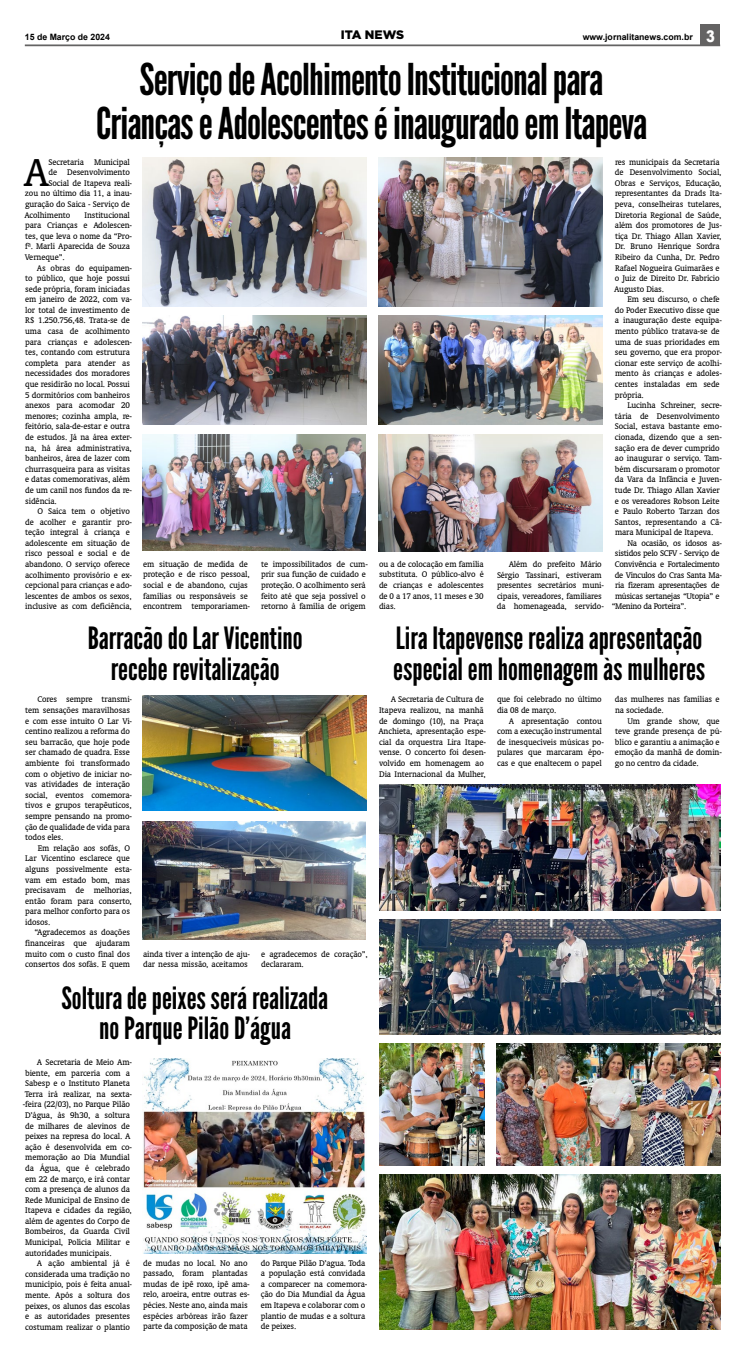
<style>
.page{position:relative;width:745px;height:1355px;background:#fff}
.page>*{position:absolute;margin:0;border:0;box-sizing:border-box;transform-origin:0 0}
.t1{font:44.1px "Oranda BT";color:#000}
.t2{font:43.75px/43.8px "League Gothic";letter-spacing:-.02em;color:#000;text-align:center}
.t3{font:30.62px/30.6px "League Gothic";color:#000;text-align:center}
.t4{font:900 12.25px "Gotham";color:#000}
.t5{font:9.19px/10.6px "Oranda BT";letter-spacing:-.01em;color:#000}
.t6{font:9.19px "Oranda BT";letter-spacing:-.03em;color:#000}
.t7{font:700 8.75px "Arial";color:#000}
.s1{font-weight:900;font-size:16.1px;color:#fff}
</style>
<div class="page">
<hr style="left:25px;top:44px;width:694px;height:2px;background:#646363">
<div style="left:700px;top:25px;width:19px;height:21px;background:#646363"></div>
<img style="left:143px;top:157px;width:223px;height:149px">
<img style="left:378px;top:158px;width:223px;height:148px">
<img style="left:378px;top:316px;width:223px;height:109px">
<img style="left:143px;top:316px;width:223px;height:109px">
<img style="left:142px;top:434px;width:223px;height:116px">
<img style="left:378px;top:434px;width:223px;height:117px">
<img style="left:142px;top:695px;width:224px;height:115px">
<img style="left:142px;top:821px;width:223px;height:118px">
<img style="left:379px;top:784px;width:341px;height:126px">
<img style="left:379px;top:1043px;width:105px;height:122px">
<img style="left:379px;top:919px;width:340px;height:115px">
<img style="left:496px;top:1043px;width:223px;height:122px">
<img style="left:379px;top:1174px;width:341px;height:155px">
<img style="left:143px;top:1058px;width:223px;height:194px">
<p class="t7" style="left:25px;top:30px;width:87px">15 de Março de 2024</p>
<h3 class="t4" style="left:340px;top:28px;width:65px">ITA NEWS</h3>
<p class="t7" style="left:582px;top:30px;width:133px">www.jornalitanews.com.br <span class="s1">3</span></p>
<h2 class="t2" style="left:96px;top:58px;width:552px">Serviço de Acolhimento Institucional para<br>Crianças e Adolescentes é inaugurado em Itapeva</h2>
<h1 class="t1" style="left:23px;top:147px;width:27px">A</h1>
<p class="t5" style="left:49px;top:156px;width:83px">Secretaria Municipal</p>
<p class="t5" style="left:614px;top:156px;width:109px">res municipais da Secretaria de Desenvolvimento Social,<br>Obras e Serviços, Educação, representantes da Drads Ita&shy;peva, conselheiras tutelares,<br>Diretoria Regional de Saúde, além dos promotores de Jus&shy;tiça Dr. Thiago Allan Xavier,<br>Dr. Bruno Henrique Sordra<br>Ribeiro da Cunha, Dr. Pedro<br>Rafael Nogueira Guimarães e o Juiz de Direito Dr. Fabrício<br>Augusto Dias.</p>
<p class="t5" style="left:614px;top:294px;width:108px;text-indent:13px">Em seu discurso, o chefe do Poder Executivo disse que a inauguração deste equipa&shy;mento público tratava-se de uma de suas prioridades em seu governo, que era propor&shy;cionar este serviço de acolhi&shy;mento às crianças e adoles&shy;centes instaladas em sede própria.</p>
<p class="t5" style="left:627px;top:400px;width:96px">Lucinha Schreiner, secre-</p>
<p class="t5" style="left:614px;top:410px;width:106px">tária de Desenvolvimento</p>
<p class="t5" style="left:614px;top:421px;width:108px">Social, estava bastante emo-</p>
<p class="t5" style="left:614px;top:431px;width:108px">cionada, dizendo que a sen-</p>
<p class="t5" style="left:614px;top:442px;width:106px">sação era de dever cumprido</p>
<p class="t5" style="left:614px;top:453px;width:108px">ao inaugurar o serviço. Tam-</p>
<p class="t5" style="left:614px;top:463px;width:106px">bém discursaram o promotor</p>
<p class="t5" style="left:614px;top:474px;width:108px">da Vara da Infância e Juven-</p>
<p class="t5" style="left:614px;top:484px;width:106px">tude Dr. Thiago Allan Xavier</p>
<p class="t5" style="left:614px;top:495px;width:106px">e os vereadores Robson Leite</p>
<p class="t5" style="left:614px;top:506px;width:106px">e Paulo Roberto Tarzan dos</p>
<p class="t5" style="left:614px;top:516px;width:108px">Santos, representando a Câ-</p>
<p class="t5" style="left:614px;top:527px;width:100px">mara Municipal de Itapeva.</p>
<p class="t6" style="left:627px;top:537px;width:96px">Na ocasião, os idosos as-</p>
<p class="t6" style="left:614px;top:548px;width:106px">sistidos pelo SCFV - Serviço de</p>
<p class="t6" style="left:614px;top:559px;width:106px">Convivência e Fortalecimento</p>
<p class="t6" style="left:614px;top:569px;width:108px">de Vínculos do Cras Santa Ma-</p>
<p class="t6" style="left:614px;top:580px;width:106px">ria fizeram apresentações de</p>
<p class="t6" style="left:614px;top:590px;width:106px">músicas sertanejas “Utopia” e</p>
<p class="t6" style="left:611px;top:601px;width:76px">“Menino da Porteira”.</p>
<p class="t5" style="left:49px;top:167px;width:83px">de Desenvolvimento</p>
<p class="t5" style="left:49px;top:177px;width:85px">Social de Itapeva reali-</p>
<p class="t5" style="left:25px;top:188px;width:108px">zou no último dia 11, a inau-</p>
<p class="t5" style="left:25px;top:199px;width:106px">guração do Saica - Serviço de</p>
<p class="t5" style="left:25px;top:209px;width:47px">Acolhimento</p>
<p class="t5" style="left:25px;top:209px;width:109px;text-indent:60px">Institucional para Crianças e Adolescen&shy;tes, que leva o nome da “Pro&shy;fª. Marli Aparecida de Souza<br>Verneque”.</p>
<p class="t5" style="left:25px;top:262px;width:108px;text-indent:12px">As obras do equipamen&shy;to público, que hoje possui sede própria, foram iniciadas em janeiro de 2022, com va&shy;lor total de investimento de<br>R$ 1.250.756,48. Trata-se de uma casa de acolhimento para crianças e adolescen&shy;tes, contando com estrutura completa para atender as necessidades dos moradores que residirão no local. Possui<br>5 dormitórios com banheiros anexos para acomodar 20 menores; cozinha ampla, re&shy;feitório, sala-de-estar e outra de estudos. Já na área exter&shy;na, há área administrativa, banheiros, área de lazer com churrasqueira para as visitas e datas comemorativas, além de um canil nos fundos da re&shy;sidência.</p>
<p class="t5" style="left:25px;top:506px;width:108px;text-indent:12px">O Saica tem o objetivo de acolher e garantir pro&shy;teção integral à criança e adolescente em situação de risco pessoal e social e de abandono. O serviço oferece acolhimento provisório e ex&shy;cepcional para crianças e ado&shy;lescentes de ambos os sexos, inclusive as com deficiência,</p>
<p class="t5" style="left:143px;top:558px;width:108px">em situação de medida de proteção e de risco pessoal, social e de abandono, cujas famílias ou responsáveis se encontrem temporariamen-</p>
<p class="t5" style="left:261px;top:558px;width:108px">te impossibilitados de cum&shy;prir sua função de cuidado e proteção. O acolhimento será feito até que seja possível o retorno à família de origem</p>
<p class="t5" style="left:379px;top:558px;width:106px;text-align:justify">ou a de colocação em família substituta. O público-alvo é de crianças e adolescentes de 0 a 17 anos, 11 meses e 30 dias.</p>
<p class="t5" style="left:496px;top:558px;width:108px;text-indent:12px">Além do prefeito Mário<br>Sérgio Tassinari, estiveram presentes secretários muni&shy;cipais, vereadores, familiares da homenageada, servido-</p>
<h3 class="t3" style="left:88px;top:623px;width:216px">Barracão do Lar Vicentino recebe revitalização</h3>
<p class="t5" style="left:25px;top:694px;width:108px;text-indent:12px">Cores sempre transmi&shy;tem sensações maravilhosas e com esse intuito O Lar Vi&shy;centino realizou a reforma do seu barracão, que hoje pode ser chamado de quadra. Esse ambiente foi transformado com o objetivo de iniciar no&shy;vas atividades de interação social, eventos comemora&shy;tivos e grupos terapêuticos, sempre pensando na promo&shy;ção de qualidade de vida para todos eles.</p>
<p class="t5" style="left:25px;top:842px;width:108px;text-indent:13px">Em relação aos sofás, O<br>Lar Vicentino esclarece que alguns possivelmente esta&shy;vam em estado bom, mas precisavam de melhorias, então foram para conserto, para melhor conforto para os idosos.</p>
<p class="t5" style="left:25px;top:927px;width:106px;text-align:justify;text-indent:9px">“Agradecemos as doações financeiras que ajudaram muito com o custo final dos consertos dos sofás. E quem</p>
<p class="t5" style="left:143px;top:948px;width:108px">ainda tiver a intenção de aju&shy;dar nessa missão, aceitamos</p>
<p class="t5" style="left:261px;top:948px;width:108px">e agradecemos de coração”, declararam.</p>
<h3 class="t3" style="left:61px;top:982px;width:268px">Soltura de peixes será realizada no Parque Pilão D’água</h3>
<p class="t5" style="left:23px;top:1056px;width:111px;text-indent:14px">A Secretaria de Meio Am&shy;biente, em parceria com a<br>Sabesp e o Instituto Planeta<br>Terra irá realizar, na sexta--feira (22/03), no Parque Pilão<br>D’água, às 9h30, a soltura de milhares de alevinos de peixes na represa do local. A ação é desenvolvida em co&shy;memoração ao Dia Mundial da Água, que é celebrado em 22 de março, e irá contar com a presença de alunos da<br>Rede Municipal de Ensino de<br>Itapeva e cidades da região, além de agentes do Corpo de<br>Bombeiros, da Guarda Civil<br>Municipal, Polícia Militar e autoridades municipais.</p>
<p class="t5" style="left:25px;top:1257px;width:108px;text-indent:12px">A ação ambiental já é considerada uma tradição no município, pois é feita anual&shy;mente. Após a soltura dos peixes, os alunos das escolas e as autoridades presentes costumam realizar o plantio</p>
<p class="t5" style="left:143px;top:1257px;width:108px">de mudas no local. No ano passado, foram plantadas mudas de ipê roxo, ipê ama&shy;relo, aroeira, entre outras es&shy;pécies. Neste ano, ainda mais espécies arbóreas irão fazer parte da composição de mata</p>
<p class="t5" style="left:260px;top:1257px;width:108px">do Parque Pilão D’agua. Toda a população está convidada a comparecer na comemora&shy;ção do Dia Mundial da Água em Itapeva e colaborar com o plantio de mudas e a soltura de peixes.</p>
<h3 class="t3" style="left:393px;top:623px;width:313px;text-align:left">Lira Itapevense realiza apresentação especial em homenagem às mulheres</h3>
<p class="t5" style="left:378px;top:694px;width:109px;text-indent:12px">A Secretaria de Cultura de<br>Itapeva realizou, na manhã de domingo (10), na Praça<br>Anchieta, apresentação espe&shy;cial da orquestra Lira Itape&shy;vense. O concerto foi desen&shy;volvido em homenagem ao<br>Dia Internacional da Mulher,</p>
<p class="t5" style="left:496px;top:694px;width:106px">que foi celebrado no último dia 08 de março.</p>
<p class="t5" style="left:614px;top:694px;width:106px">das mulheres nas famílias e na sociedade.</p>
<p class="t5" style="left:614px;top:715px;width:108px;text-indent:13px">Um grande show, que teve grande presença de pú&shy;blico e garantiu a animação e emoção da manhã de domin&shy;go no centro da cidade.</p>
<p class="t5" style="left:496px;top:715px;width:108px;text-indent:12px">A apresentação contou com a execução instrumental de inesquecíveis músicas po&shy;pulares que marcaram épo&shy;cas e que enaltecem o papel</p>
</div>
